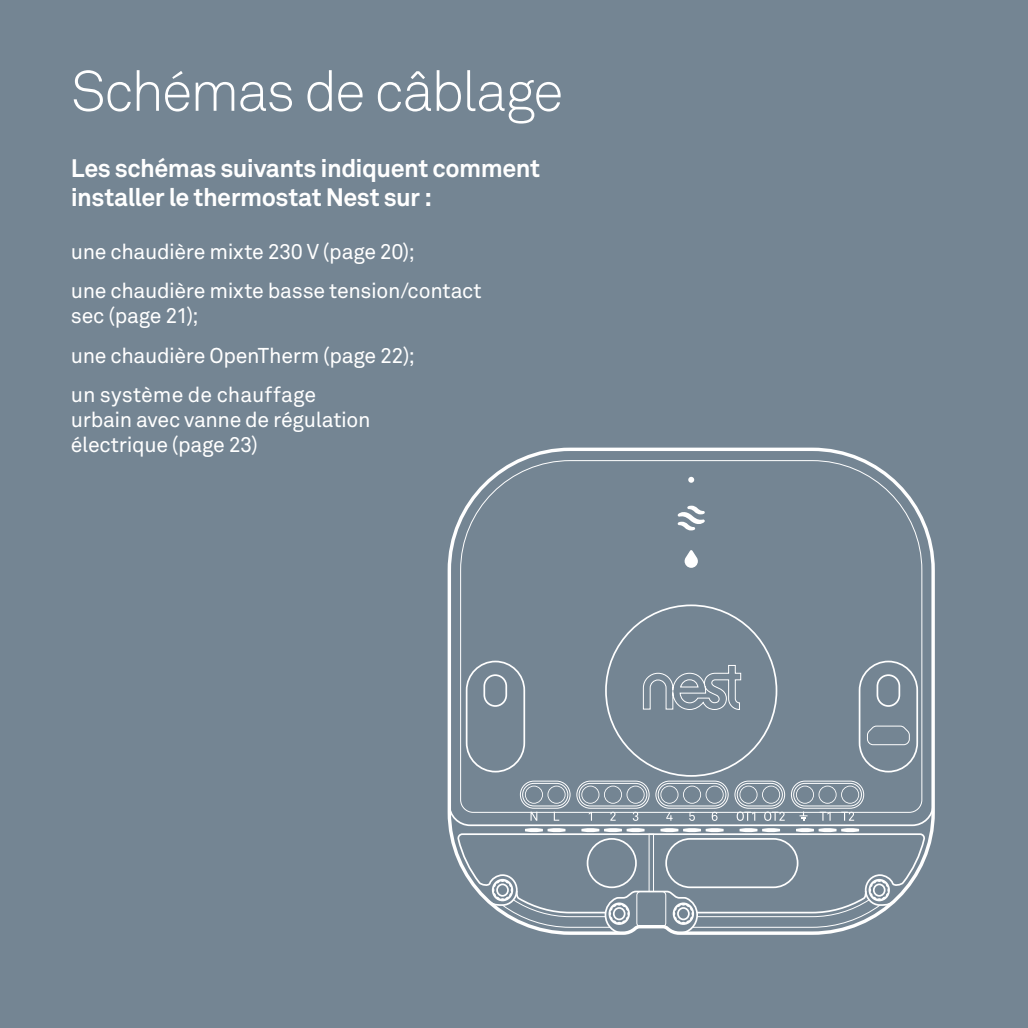
<style>
.page{position:relative;width:1028px;height:1028px;background:#748593}
.page>*{position:absolute;margin:0;border:0;box-sizing:border-box;transform-origin:0 0}
.t1{font:300 56.25px "Akkurat Pro";letter-spacing:-.035em;color:#fff}
.t2{font:700 25px/28.8px "Akkurat Pro";letter-spacing:-.02em;color:#fff}
.t3{font:21.25px/39.5px "Akkurat Pro";letter-spacing:-.015em;color:#fff}
</style>
<div class="page">
<svg style="left:447px;top:447px;width:488px;height:488px"></svg>
<div style="left:466px;top:660px;width:59px;height:112px;border:2px solid #fff;border-radius:29px"></div>
<div style="left:483px;top:674px;width:24px;height:33px;border:2px solid #fff;border-radius:11px"></div>
<div style="left:578px;top:783px;width:69px;height:23px;border:1px solid #fff;border-radius:11px"></div>
<div style="left:576px;top:780px;width:73px;height:28px;border:1px solid #fff;border-radius:14px"></div>
<div style="left:657px;top:783px;width:69px;height:23px;border:1px solid #fff;border-radius:11px"></div>
<div style="left:655px;top:780px;width:73px;height:28px;border:1px solid #fff;border-radius:14px"></div>
<svg style="left:525px;top:785px;width:40px;height:18px"></svg>
<div style="left:522px;top:783px;width:46px;height:23px;border:1px solid #fff;border-radius:11px"></div>
<div style="left:520px;top:780px;width:50px;height:28px;border:1px solid #fff;border-radius:14px"></div>
<svg style="left:581px;top:785px;width:63px;height:18px"></svg>
<svg style="left:660px;top:785px;width:63px;height:18px"></svg>
<svg style="left:796px;top:785px;width:63px;height:18px"></svg>
<div style="left:793px;top:783px;width:69px;height:23px;border:1px solid #fff;border-radius:11px"></div>
<div style="left:791px;top:780px;width:73px;height:28px;border:1px solid #fff;border-radius:14px"></div>
<svg style="left:739px;top:785px;width:41px;height:18px"></svg>
<div style="left:736px;top:783px;width:46px;height:23px;border:1px solid #fff;border-radius:11px"></div>
<div style="left:734px;top:780px;width:51px;height:28px;border:1px solid #fff;border-radius:14px"></div>
<div style="left:858px;top:660px;width:60px;height:112px;border:2px solid #fff;border-radius:29px"></div>
<div style="left:876px;top:674px;width:24px;height:33px;border:2px solid #fff;border-radius:11px"></div>
<svg style="left:866px;top:725px;width:44px;height:20px"></svg>
<svg style="left:642px;top:663px;width:99px;height:56px"></svg>
<svg style="left:799px;top:811px;width:8px;height:9px"></svg>
<svg style="left:530px;top:811px;width:7px;height:9px"></svg>
<svg style="left:554px;top:811px;width:5px;height:9px"></svg>
<svg style="left:589px;top:812px;width:3px;height:8px"></svg>
<svg style="left:610px;top:811px;width:5px;height:9px"></svg>
<svg style="left:633px;top:811px;width:5px;height:10px"></svg>
<svg style="left:666px;top:812px;width:6px;height:8px"></svg>
<svg style="left:689px;top:812px;width:6px;height:9px"></svg>
<svg style="left:711px;top:811px;width:6px;height:10px"></svg>
<svg style="left:736px;top:811px;width:19px;height:10px"></svg>
<svg style="left:764px;top:811px;width:20px;height:10px"></svg>
<svg style="left:819px;top:811px;width:11px;height:9px"></svg>
<svg style="left:841px;top:811px;width:13px;height:9px"></svg>
<svg style="left:688px;top:477px;width:6px;height:6px"></svg>
<svg style="left:677px;top:505px;width:27px;height:25px"></svg>
<svg style="left:684px;top:550px;width:14px;height:18px"></svg>
<svg style="left:458px;top:828px;width:468px;height:106px"></svg>
<div style="left:648px;top:833px;width:6px;height:59px;border:1px solid #fff"></div>
<h1 class="t1" style="left:71px;top:58px;width:494px">Schémas de câblage</h1>
<p class="t2" style="left:71px;top:154px;width:471px">Les schémas suivants indiquent comment installer le thermostat Nest sur :</p>
<p class="t3" style="left:71px;top:232px;width:412px">une chaudière mixte 230 V (page 20);<br>une chaudière mixte basse tension/contact</p>
<p class="t3" style="left:71px;top:296px;width:345px">sec (page 21);<br>une chaudière OpenTherm (page 22); un système de chauffage</p>
<p class="t3" style="left:71px;top:407px;width:301px;line-height:25px">urbain avec vanne de régulation électrique (page 23)</p>
</div>
